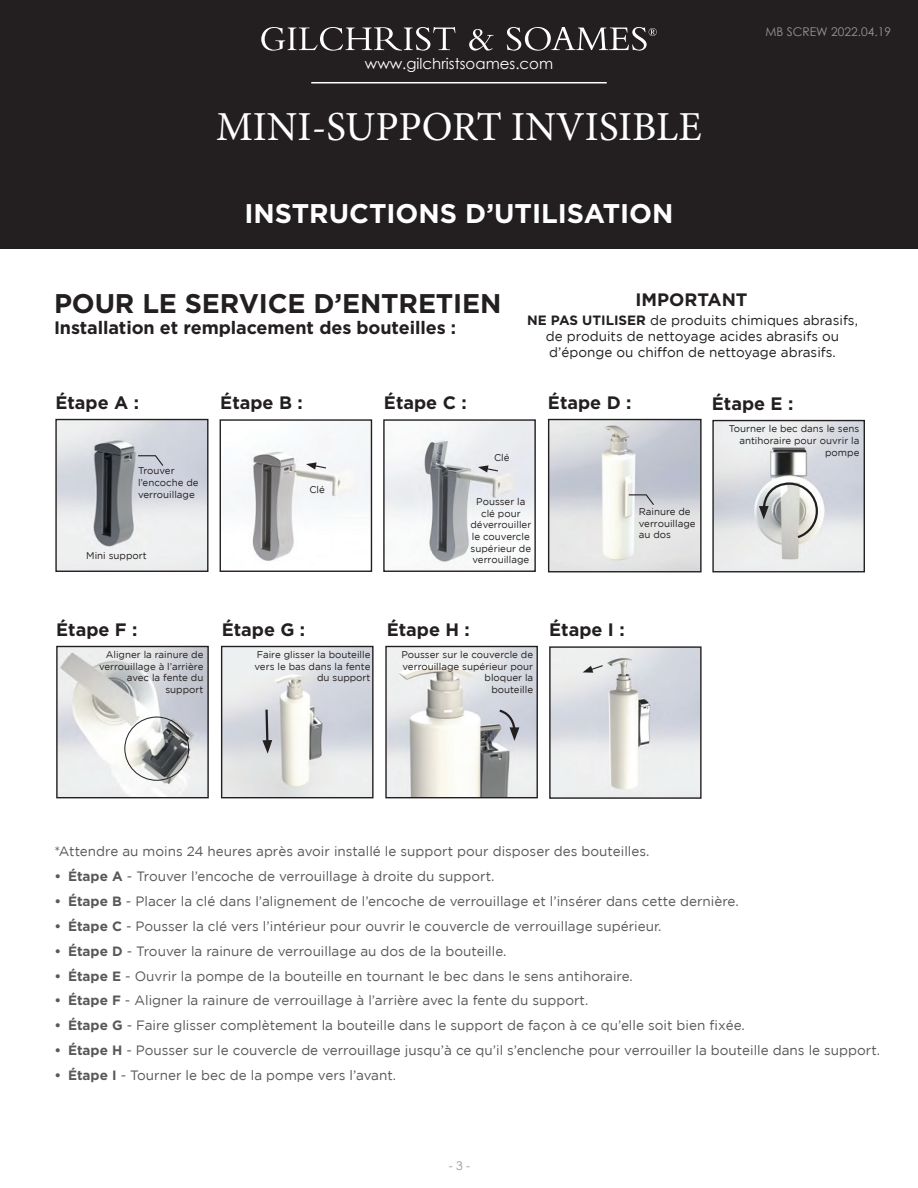
<style>
.page{position:relative;width:918px;height:1188px;background:#fff}
.page>*{position:absolute;margin:0;border:0;box-sizing:border-box;transform-origin:0 0}
.t1{font:41.25px "Minion Pro";color:#fff}
.t2{font:700 27px "Gotham";color:#fff}
.t3{font:700 27px "Gotham";letter-spacing:-.005em;color:#231f20}
.t4{font:700 18px "Gotham";color:#231f20}
.t5{font:15px "Century Gothic";color:#fff}
.t6{font:13.5px "Gotham";color:#57585a}
.t7{font:13.5px/16.2px "Gotham";color:#231f20;text-align:center}
.t8{font:12px "Century Gothic";color:#939598}
.t9{font:9.75px/11.7px "Gotham";color:#231f20;text-align:right}
.s1{font-weight:700}
</style>
<div class="page">
<div style="left:0;top:0;width:918px;height:248px;background:#231f20"></div>
<svg style="left:261px;top:27px;width:194px;height:24px"></svg>
<svg style="left:469px;top:29px;width:25px;height:22px"></svg>
<svg style="left:507px;top:27px;width:150px;height:24px"></svg>
<hr style="left:311px;top:82px;width:296px;height:1px;background:#fff">
<img style="left:385px;top:421px;width:149px;height:149px">
<div style="left:383px;top:419px;width:153px;height:153px;border:1px solid #231f20"></div>
<img style="left:242px;top:421px;width:128px;height:140px">
<div style="left:220px;top:419px;width:152px;height:153px;border:1px solid #231f20"></div>
<img style="left:57px;top:421px;width:150px;height:149px">
<div style="left:55px;top:419px;width:154px;height:153px;border:1px solid #231f20"></div>
<img style="left:58px;top:648px;width:149px;height:148px">
<div style="left:56px;top:646px;width:153px;height:152px;border:1px solid #231f20"></div>
<img style="left:551px;top:648px;width:149px;height:149px">
<div style="left:549px;top:646px;width:153px;height:153px;border:1px solid #231f20"></div>
<img style="left:714px;top:422px;width:149px;height:148px">
<div style="left:712px;top:420px;width:153px;height:152px;border:1px solid #231f20"></div>
<img style="left:387px;top:648px;width:149px;height:148px">
<div style="left:385px;top:646px;width:153px;height:152px;border:1px solid #231f20"></div>
<img style="left:223px;top:648px;width:149px;height:148px">
<div style="left:221px;top:646px;width:153px;height:152px;border:1px solid #231f20"></div>
<img style="left:550px;top:421px;width:150px;height:149px">
<div style="left:548px;top:419px;width:154px;height:153px;border:1px solid #231f20"></div>
<svg style="left:306px;top:462px;width:21px;height:8px"></svg>
<svg style="left:478px;top:465px;width:21px;height:8px"></svg>
<svg style="left:583px;top:664px;width:21px;height:9px"></svg>
<svg style="left:137px;top:455px;width:27px;height:12px"></svg>
<svg style="left:628px;top:494px;width:27px;height:12px"></svg>
<svg style="left:759px;top:481px;width:60px;height:59px"></svg>
<div style="left:124px;top:717px;width:65px;height:64px;border:1px solid #231f20;border-radius:50%"></div>
<svg style="left:262px;top:707px;width:10px;height:47px"></svg>
<svg style="left:497px;top:708px;width:22px;height:33px"></svg>
<p class="t5" style="left:365px;top:54px;width:190px">www.gilchristsoames.com</p>
<h1 class="t1" style="left:216px;top:99px;width:487px">MINI-SUPPORT INVISIBLE</h1>
<h2 class="t2" style="left:244px;top:198px;width:431px">INSTRUCTIONS D’UTILISATION</h2>
<p class="t8" style="left:766px;top:24px;width:127px">MB SCREW 2022.04.19</p>
<p class="t3" style="left:54px;top:288px;width:449px">POUR LE SERVICE D’ENTRETIEN</p>
<p class="t4" style="left:54px;top:317px;width:404px">Installation et remplacement des bouteilles :</p>
<p class="t4" style="left:635px;top:289px;width:114px">IMPORTANT</p>
<p class="t7" style="left:527px;top:312px;width:332px"><span class="s1">NE PAS UTILISER</span> de produits chimiques abrasifs, de produits de nettoyage acides abrasifs ou d’éponge ou chiffon de nettoyage abrasifs.</p>
<p class="t4" style="left:55px;top:392px;width:85px">Étape A :</p>
<p class="t4" style="left:220px;top:392px;width:84px">Étape B :</p>
<p class="t4" style="left:384px;top:392px;width:84px">Étape C :</p>
<p class="t4" style="left:548px;top:392px;width:85px">Étape D :</p>
<p class="t4" style="left:712px;top:393px;width:83px">Étape E :</p>
<p class="t9" style="left:138px;top:465px;width:62px;text-align:left">Trouver l’encoche de verrouillage</p>
<p class="t9" style="left:86px;top:550px;width:62px">Mini support</p>
<p class="t9" style="left:309px;top:483px;width:17px">Clé</p>
<p class="t9" style="left:494px;top:452px;width:17px">Clé</p>
<p class="t9" style="left:470px;top:496px;width:62px;text-align:center">Pousser la clé pour déverrouiller le couvercle supérieur de verrouillage</p>
<p class="t9" style="left:639px;top:506px;width:58px;text-align:left">Rainure de verrouillage au dos</p>
<p class="t4" style="left:56px;top:620px;width:83px">Étape F :</p>
<p class="t4" style="left:222px;top:620px;width:85px">Étape G :</p>
<p class="t4" style="left:387px;top:620px;width:85px">Étape H :</p>
<p class="t4" style="left:549px;top:620px;width:77px">Étape I :</p>
<p class="t9" style="left:99px;top:648px;width:106px">Aligner la rainure de verrouillage à l’arrière avec la fente du support</p>
<p class="t9" style="left:255px;top:648px;width:117px">Faire glisser la bouteille vers le bas dans la fente du support</p>
<p class="t9" style="left:401px;top:648px;width:133px">Pousser sur le couvercle de verrouillage supérieur pour bloquer la<br>bouteille</p>
<p class="t9" style="left:729px;top:423px;width:132px">Tourner le bec dans le sens antihoraire pour ouvrir la pompe</p>
<p class="t6" style="left:55px;top:844px;width:596px">*Attendre au moins 24 heures après avoir installé le support pour disposer des bouteilles.</p>
<p class="t6" style="left:55px;top:869px;width:442px"><span class="s1">• Étape A</span> - Trouver l’encoche de verrouillage à droite du support.</p>
<p class="t6" style="left:55px;top:894px;width:686px"><span class="s1">• Étape B</span> - Placer la clé dans l’alignement de l’encoche de verrouillage et l’insérer dans cette dernière.</p>
<p class="t6" style="left:55px;top:919px;width:609px"><span class="s1">• Étape C</span> - Pousser la clé vers l’intérieur pour ouvrir le couvercle de verrouillage supérieur.</p>
<p class="t6" style="left:55px;top:943px;width:454px"><span class="s1">• Étape D</span> - Trouver la rainure de verrouillage au dos de la bouteille.</p>
<p class="t6" style="left:55px;top:968px;width:580px"><span class="s1">• Étape E</span> - Ouvrir la pompe de la bouteille en tournant le bec dans le sens antihoraire.</p>
<p class="t6" style="left:55px;top:993px;width:535px"><span class="s1">• Étape F</span> - Aligner la rainure de verrouillage à l’arrière avec la fente du support.</p>
<p class="t6" style="left:55px;top:1018px;width:692px"><span class="s1">• Étape G</span> - Faire glisser complètement la bouteille dans le support de façon à ce qu’elle soit bien fixée.</p>
<p class="t6" style="left:55px;top:1043px;width:827px"><span class="s1">• Étape H</span> - Pousser sur le couvercle de verrouillage jusqu’à ce qu’il s’enclenche pour verrouiller la bouteille dans le support.</p>
<p class="t6" style="left:55px;top:1068px;width:343px"><span class="s1">• Étape I</span> - Tourner le bec de la pompe vers l’avant.</p>
<p class="t8" style="left:449px;top:1158px;width:23px">- 3 -</p>
</div>
